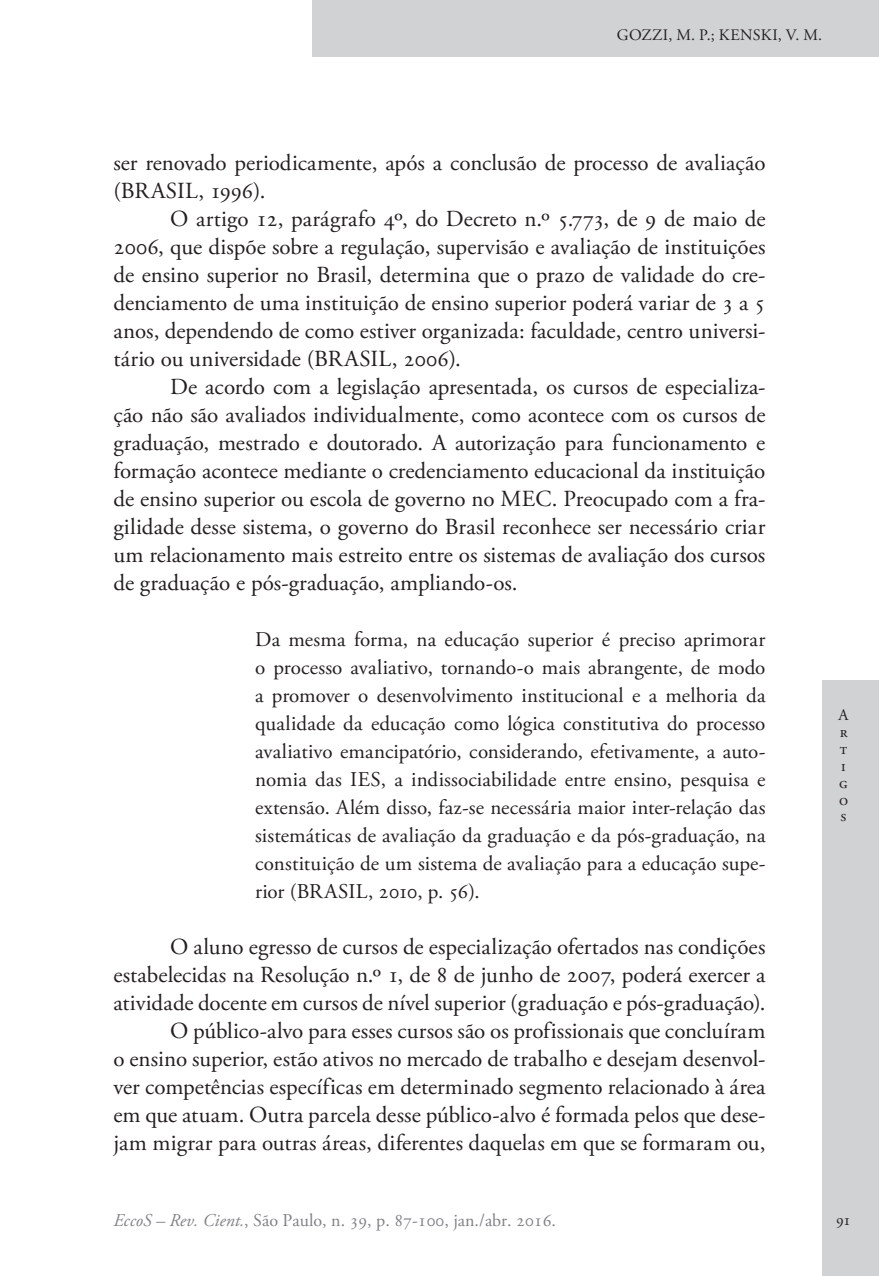
<style>
.page{position:relative;width:879px;height:1276px;background:#fff}
.page>*{position:absolute;margin:0;border:0;box-sizing:border-box;transform-origin:0 0}
.Ec_Normal{font:23px/28px "Adobe Garamond Pro";color:#231f20;text-align:justify}
.Ec_Normal_-_citação{font:21px/28px "Adobe Garamond Pro";letter-spacing:.005em;color:#231f20;text-align:justify}
.t1{font:18px "Adobe Garamond Pro";color:#808285}
.t2{font:16px/16.8px "Adobe Garamond Pro";letter-spacing:.02em;color:#231f20}
.s1{font-style:italic}
</style>
<div class="page">
<div style="left:312px;top:0;width:567px;height:57px;background:#d1d2d4"></div>
<div style="left:822px;top:680px;width:57px;height:596px;background:#d1d2d4"></div>
<p class="t2" style="left:617px;top:27px;width:207px">GOZZI, M. P.; KENSKI, V. M.</p>
<p class="Ec_Normal" style="left:113px;top:150px;width:653px">ser renovado periodicamente, após a conclusão de processo de avaliação (BRASIL, 1996).</p>
<p class="Ec_Normal" style="left:113px;top:206px;width:654px;text-indent:57px">O artigo 12, parágrafo 4º, do Decreto n.º 5.773, de 9 de maio de 2006, que dispõe sobre a regulação, supervisão e avaliação de instituições de ensino superior no Brasil, determina que o prazo de validade do cre&shy;denciamento de uma instituição de ensino superior poderá variar de 3 a 5 anos, dependendo de como estiver organizada: faculdade, centro universi&shy;tário ou universidade (BRASIL, 2006).</p>
<p class="Ec_Normal" style="left:113px;top:374px;width:653px;text-indent:57px">De acordo com a legislação apresentada, os cursos de especializa&shy;ção não são avaliados individualmente, como acontece com os cursos de graduação, mestrado e doutorado. A autorização para funcionamento e formação acontece mediante o credenciamento educacional da instituição de ensino superior ou escola de governo no MEC. Preocupado com a fra&shy;gilidade desse sistema, o governo do Brasil reconhece ser necessário criar um relacionamento mais estreito entre os sistemas de avaliação dos cursos de graduação e pós-graduação, ampliando-os.</p>
<p class="Ec_Normal_-_citação" style="left:255px;top:626px;width:512px">Da mesma forma, na educação superior é preciso aprimorar o processo avaliativo, tornando-o mais abrangente, de modo a promover o desenvolvimento institucional e a melhoria da qualidade da educação como lógica constitutiva do processo avaliativo emancipatório, considerando, efetivamente, a auto&shy;nomia das IES, a indissociabilidade entre ensino, pesquisa e extensão. Além disso, faz-se necessária maior inter-relação das sistemáticas de avaliação da graduação e da pós-graduação, na constituição de um sistema de avaliação para a educação supe&shy;rior (BRASIL, 2010, p. 56).</p>
<p class="Ec_Normal" style="left:113px;top:934px;width:654px;text-indent:57px">O aluno egresso de cursos de especialização ofertados nas condições estabelecidas na Resolução n.º 1, de 8 de junho de 2007, poderá exercer a atividade docente em cursos de nível superior (graduação e pós-graduação).</p>
<p class="Ec_Normal" style="left:113px;top:1018px;width:654px;text-indent:57px">O público-alvo para esses cursos são os profissionais que concluíram o ensino superior, estão ativos no mercado de trabalho e desejam desenvol&shy;ver competências específicas em determinado segmento relacionado à área em que atuam. Outra parcela desse público-alvo é formada pelos que dese&shy;jam migrar para outras áreas, diferentes daquelas em que se formaram ou,</p>
<p class="t2" style="left:838px;top:707px;width:11px">A r t i g o s</p>
<p class="t1" style="left:113px;top:1209px;width:444px"><span class="s1">EccoS – Rev. Cient.</span>, São Paulo, n. 39, p. 87-100, jan./abr. 2016.</p>
<p class="t2" style="left:836px;top:1212px;width:16px">91</p>
</div>
